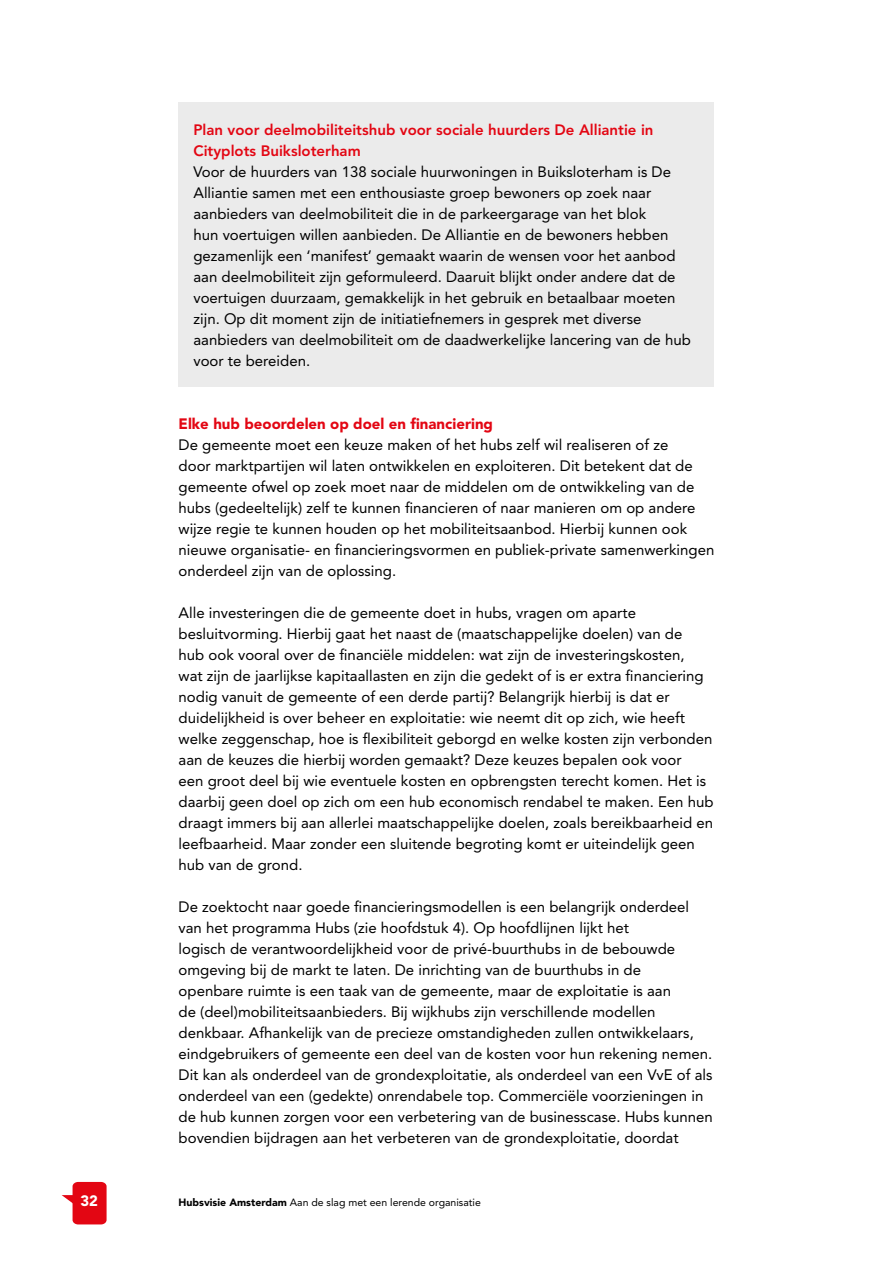
<style>
.page{position:relative;width:893px;height:1263px;background:#fff}
.page>*{position:absolute;margin:0;border:0;box-sizing:border-box;transform-origin:0 0}
.plat{font:15px/21px "Avenir LT Std";color:#000}
.kader_kop{font:800 15px/21px "Avenir LT Std";color:#e30613}
.kop_2{font:900 15px "Avenir LT Std";color:#e30613}
.t1{font:900 15px "Avenir LT Std";color:#fff}
.t2{font:10.5px "Avenir LT Std";color:#000}
.s1{font-weight:900}
</style>
<div class="page">
<svg style="left:62px;top:1182px;width:45px;height:42px"></svg>
<div style="left:179px;top:103px;width:535px;height:284px;background:#ebebeb"></div>
<p class="kader_kop" style="left:193px;top:119px;width:462px">Plan voor deelmobiliteitshub voor sociale huurders De Alliantie in<br>Cityplots Buiksloterham</p>
<p class="plat" style="left:193px;top:161px;width:499px">Voor de huurders van 138 sociale huurwoningen in Buiksloterham is De Alliantie samen met een enthousiaste groep bewoners op zoek naar aanbieders van deelmobiliteit die in de parkeergarage van het blok<br>hun voertuigen willen aanbieden. De Alliantie en de bewoners hebben gezamenlijk een ‘manifest’ gemaakt waarin de wensen voor het aanbod aan deelmobiliteit zijn geformuleerd. Daaruit blijkt onder andere dat de voertuigen duurzaam, gemakkelijk in het gebruik en betaalbaar moeten zijn. Op dit moment zijn de initiatiefnemers in gesprek met diverse aanbieders van deelmobiliteit om de daadwerkelijke lancering van de hub voor te bereiden.</p>
<h3 class="kop_2" style="left:179px;top:414px;width:316px">Elke hub beoordelen op doel en financiering</h3>
<p class="plat" style="left:179px;top:434px;width:537px">De gemeente moet een keuze maken of het hubs zelf wil realiseren of ze<br>door marktpartijen wil laten ontwikkelen en exploiteren. Dit betekent dat de gemeente ofwel op zoek moet naar de middelen om de ontwikkeling van de hubs (gedeeltelijk) zelf te kunnen financieren of naar manieren om op andere wijze regie te kunnen houden op het mobiliteitsaanbod. Hierbij kunnen ook nieuwe organisatie- en financieringsvormen en publiek-private samenwerkingen onderdeel zijn van de oplossing.</p>
<p class="plat" style="left:179px;top:602px;width:537px">Alle investeringen die de gemeente doet in hubs, vragen om aparte besluitvorming. Hierbij gaat het naast de (maatschappelijke doelen) van de<br>hub ook vooral over de financiële middelen: wat zijn de investeringskosten,<br>wat zijn de jaarlijkse kapitaallasten en zijn die gedekt of is er extra financiering nodig vanuit de gemeente of een derde partij? Belangrijk hierbij is dat er duidelijkheid is over beheer en exploitatie: wie neemt dit op zich, wie heeft welke zeggenschap, hoe is flexibiliteit geborgd en welke kosten zijn verbonden aan de keuzes die hierbij worden gemaakt? Deze keuzes bepalen ook voor<br>een groot deel bij wie eventuele kosten en opbrengsten terecht komen. Het is daarbij geen doel op zich om een hub economisch rendabel te maken. Een hub draagt immers bij aan allerlei maatschappelijke doelen, zoals bereikbaarheid en leefbaarheid. Maar zonder een sluitende begroting komt er uiteindelijk geen hub van de grond.</p>
<p class="plat" style="left:179px;top:896px;width:536px">De zoektocht naar goede financieringsmodellen is een belangrijk onderdeel van het programma Hubs (zie hoofdstuk 4). Op hoofdlijnen lijkt het<br>logisch de verantwoordelijkheid voor de privé-buurthubs in de bebouwde omgeving bij de markt te laten. De inrichting van de buurthubs in de<br>openbare ruimte is een taak van de gemeente, maar de exploitatie is aan<br>de (deel)mobiliteitsaanbieders. Bij wijkhubs zijn verschillende modellen denkbaar. Afhankelijk van de precieze omstandigheden zullen ontwikkelaars, eindgebruikers of gemeente een deel van de kosten voor hun rekening nemen.<br>Dit kan als onderdeel van de grondexploitatie, als onderdeel van een VvE of als onderdeel van een (gedekte) onrendabele top. Commerciële voorzieningen in de hub kunnen zorgen voor een verbetering van de businesscase. Hubs kunnen bovendien bijdragen aan het verbeteren van de grondexploitatie, doordat</p>
<p class="t1" style="left:81px;top:1191px;width:19px">32</p>
<p class="t2" style="left:179px;top:1196px;width:304px"><span class="s1">Hubsvisie Amsterdam</span> Aan de slag met een lerende organisatie</p>
</div>
